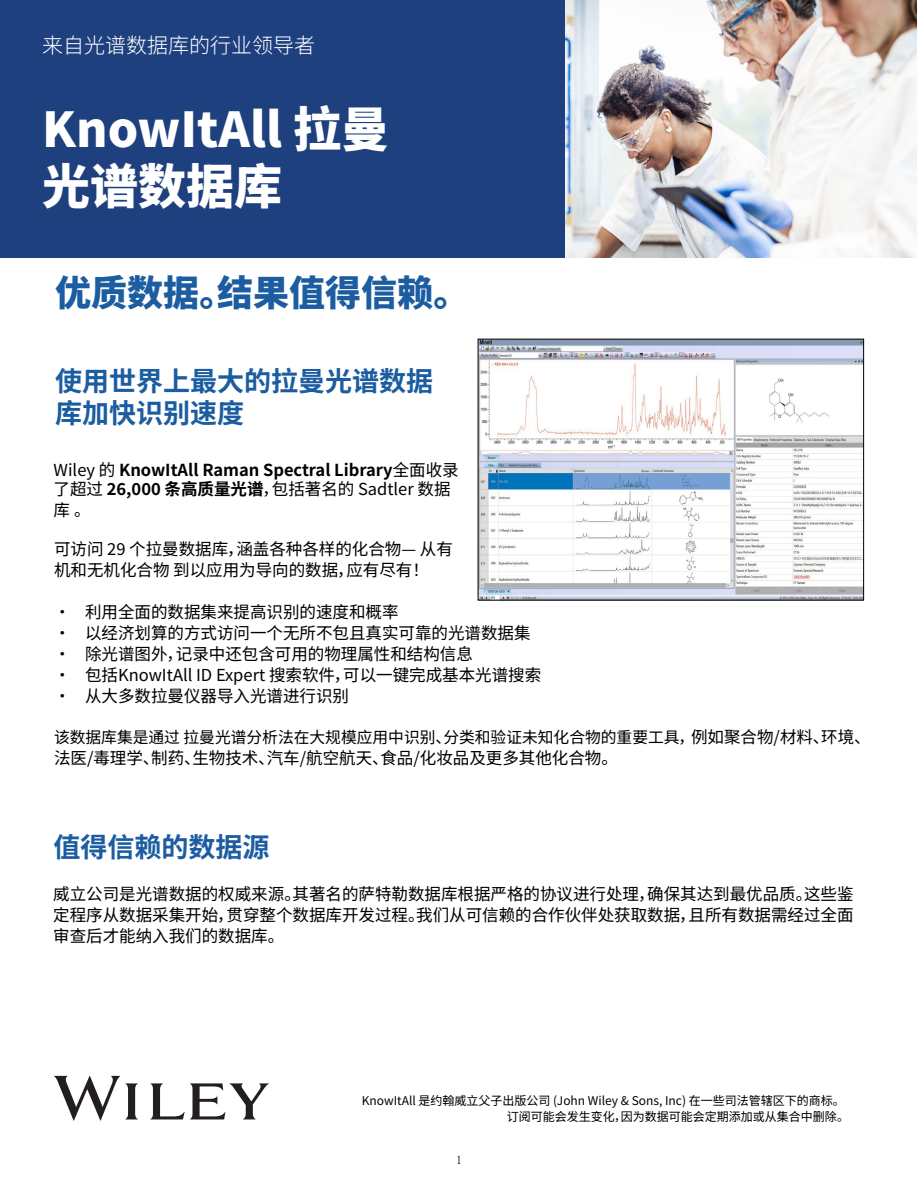
<style>
.page{position:relative;width:918px;height:1188px;background:#fff}
.page>*{position:absolute;margin:0;border:0;box-sizing:border-box;transform-origin:0 0}
.t1{font:900 48px "Noto Sans SC";color:#fff}
.t2{font:900 36px "Noto Sans SC";color:#1c5da2}
.t3{font:700 27px/32.4px "Noto Sans SC";color:#1c5da2}
.t4{font:300 21px "Noto Sans SC";color:#fff}
.t5{font:16.5px/21px "Noto Sans SC";color:#000}
.t6{font:700 16.5px/20.4px "Noto Sans SC";color:#000}
.t7{font:15.75px "Noto Sans SC";color:#000}
.t8{font:12px "Noto Sans SC";color:#000}
.t9{font:12px "Sim Sun";color:#000}
.s1{font-weight:400}
.s2{font-size:16.5px}
</style>
<div class="page">
<img style="left:565px;top:0;width:351px;height:257px">
<div style="left:0;top:0;width:565px;height:257px;background:#1f407f"></div>
<img style="left:480px;top:341px;width:382px;height:257px">
<svg style="left:54px;top:1076px;width:215px;height:45px"></svg>
<p class="t4" style="left:42px;top:34px;width:275px">来自光谱数据库的行业领导者</p>
<p class="t1" style="left:42px;top:102px;width:349px">KnowItAll 拉曼</p>
<p class="t1" style="left:42px;top:160px;width:242px">光谱数据库</p>
<p class="t2" style="left:55px;top:273px;width:416px">优质数据。结果值得信赖。</p>
<p class="t3" style="left:55px;top:365px;width:379px">使用世界上最大的拉曼光谱数据库加快识别速度</p>
<p class="t6" style="left:54px;top:460px;width:407px"><span class="s1">Wiley 的</span> KnowItAll Raman Spectral Library<span class="s1">全面收录了超过</span> 26,000 条高质量光谱<span class="s1">，包括著名的 Sadtler 数据库 。</span></p>
<p class="t5" style="left:54px;top:539px;width:400px">可访问 29 个拉曼数据库，涵盖各种各样的化合物— 从有机和无机化合物 到以应用为导向的数据，应有尽有！</p>
<p class="t5" style="left:54px;top:602px;width:346px">• 利用全面的数据集来提高识别的速度和概率</p>
<p class="t5" style="left:54px;top:623px;width:478px">• 以经济划算的方式访问一个无所不包且真实可靠的光谱数据集</p>
<p class="t5" style="left:54px;top:644px;width:420px">• 除光谱图外，记录中还包含可用的物理属性和结构信息</p>
<p class="t5" style="left:54px;top:665px;width:489px">• 包括KnowItAll ID Expert 搜索软件，可以一键完成基本光谱搜索</p>
<p class="t5" style="left:54px;top:686px;width:297px">• 从大多数拉曼仪器导入光谱进行识别</p>
<p class="t7" style="left:54px;top:729px;width:818px">该数据库集是通过 拉曼光谱分析法在大规模应用中识别、分类和验证未知化合物的重要工具，<span class="s2">例如聚合物/材料、环境、</span></p>
<p class="t5" style="left:54px;top:748px;width:566px">法医/毒理学、制药、生物技术、汽车/航空航天、食品/化妆品及更多其他化合物。</p>
<p class="t3" style="left:54px;top:832px;width:218px">值得信赖的数据源</p>
<p class="t5" style="left:53px;top:884px;width:802px;text-align:justify">威立公司是光谱数据的权威来源。其著名的萨特勒数据库根据严格的协议进行处理，确保其达到最优品质。这些鉴定程序从数据采集开始，贯穿整个数据库开发过程。我们从可信赖的合作伙伴处获取数据，且所有数据需经过全面审查后才能纳入我们的数据库。</p>
<p class="t8" style="left:362px;top:1094px;width:485px">KnowItAll 是约翰威立父子出版公司 (John Wiley &amp; Sons, Inc) 在一些司法管辖区下的商标。</p>
<p class="t9" style="left:456px;top:1154px;width:7px">1</p>
<p class="t8" style="left:507px;top:1110px;width:344px">订阅可能会发生变化，因为数据可能会定期添加或从集合中删除。</p>
</div>
